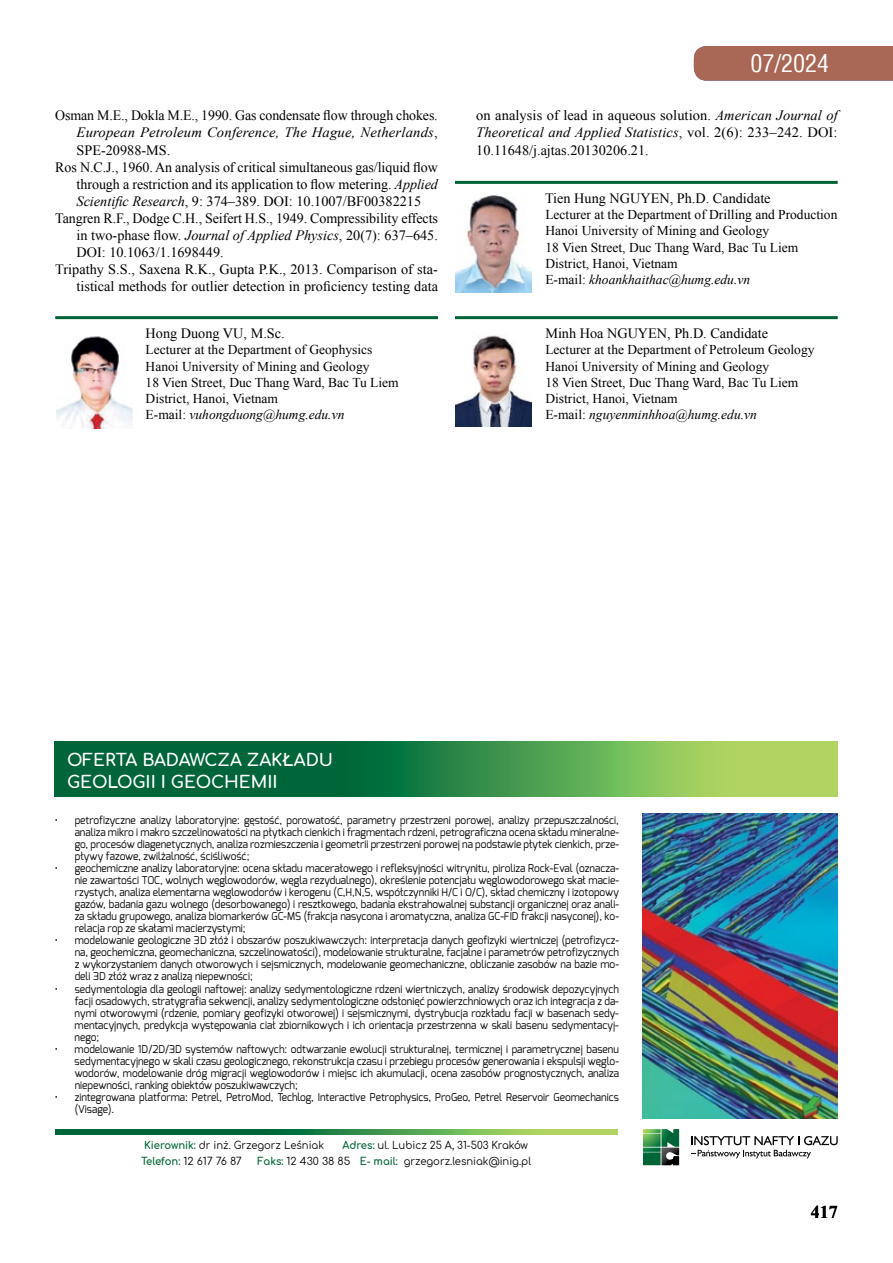
<style>
.page{position:relative;width:893px;height:1263px;background:#fff}
.page>*{position:absolute;margin:0;border:0;box-sizing:border-box;transform-origin:0 0}
.t1{font:24px "Switzerland Condensed";color:#fff}
.t2{font:700 18px "Times New Roman";color:#000}
.t3{font:700 16.95px/22.2px "Comfortaa";color:#fff}
.t4{font:14.25px/17px "Times New Roman";color:#000;text-align:justify}
.t5{font:italic 14.25px "Times New Roman";letter-spacing:.01em;color:#000}
.t6{font:13.5px/16.2px "Times New Roman";color:#000}
.t7{font:10.65px/12px "Exo";color:#000;text-align:justify;scale:.95 1}
.t8{font:10.5px "Comfortaa";color:#000;scale:.95 1}
.t9{font:10.5px "Comfortaa";color:#000}
.s1{font-style:normal}
.s2{font-style:italic}
.s3{font-weight:700;color:#006436}
</style>
<div class="page">
<div style="left:694px;top:46px;width:199px;height:35px;background:#a96756"></div>
<hr style="left:55px;top:316px;width:383px;height:3px;background:#006438">
<img style="left:56px;top:336px;width:76px;height:92px">
<hr style="left:455px;top:316px;width:383px;height:3px;background:#006438">
<img style="left:456px;top:335px;width:75px;height:91px">
<hr style="left:455px;top:181px;width:383px;height:3px;background:#006438">
<img style="left:456px;top:195px;width:75px;height:97px">
<svg style="left:55px;top:742px;width:783px;height:54px;background:#3f9149"></svg>
<svg style="left:56px;top:1129px;width:561px;height:5px;background:#3f9149"></svg>
<svg style="left:643px;top:1129px;width:36px;height:36px"></svg>
<svg style="left:691px;top:1136px;width:147px;height:22px"></svg>
<img style="left:643px;top:814px;width:195px;height:304px">
<h3 class="t4" style="left:55px;top:107px;width:384px">Osman M.E., Dokla M.E., 1990. Gas condensate flow through chokes.</h3>
<h3 class="t5" style="left:77px;top:123px;width:363px">European Petroleum Conference, The Hague, Netherlands<span class="s1">,</span></h3>
<h3 class="t4" style="left:77px;top:141px;width:95px">SPE-20988-MS.</h3>
<h3 class="t4" style="left:55px;top:158px;width:384px">Ros N.C.J., 1960. An analysis of critical simultaneous gas/liquid flow</h3>
<h3 class="t4" style="left:77px;top:175px;width:363px">through a restriction and its application to flow metering. <span class="s2">Applied</span></h3>
<h3 class="t4" style="left:77px;top:192px;width:346px"><span class="s2">Scientific Research</span>, 9: 374–389. DOI: 10.1007/BF00382215</h3>
<h3 class="t4" style="left:55px;top:209px;width:384px">Tangren R.F., Dodge C.H., Seifert H.S., 1949. Compressibility effects</h3>
<h3 class="t4" style="left:77px;top:226px;width:363px">in two-phase flow. <span class="s2">Journal of Applied Physics</span>, 20(7): 637–645.</h3>
<h3 class="t4" style="left:77px;top:243px;width:149px">DOI: 10.1063/1.1698449.</h3>
<h3 class="t4" style="left:55px;top:260px;width:384px">Tripathy S.S., Saxena R.K., Gupta P.K., 2013. Comparison of sta-</h3>
<h3 class="t4" style="left:77px;top:277px;width:363px">tistical methods for outlier detection in proficiency testing data</h3>
<h3 class="t4" style="left:146px;top:325px;width:141px">Hong Duong VU, M.Sc.</h3>
<p class="t6" style="left:146px;top:342px;width:255px">Lecturer at the Department of Geophysics Hanoi University of Mining and Geology<br>18 Vien Street, Duc Thang Ward, Bac Tu Liem District, Hanoi, Vietnam<br>E-mail: <span class="s2">vuhongduong@humg.edu.vn</span></p>
<h1 class="t1" style="left:750px;top:48px;width:80px">07/2024</h1>
<h3 class="t4" style="left:476px;top:107px;width:363px">on analysis of lead in aqueous solution. <span class="s2">American Journal of Theoretical and Applied Statistics</span>, vol. 2(6): 233–242. DOI:<br>10.11648/j.ajtas.20130206.21.</h3>
<h3 class="t4" style="left:545px;top:190px;width:227px">Tien Hung NGUYEN, Ph.D. Candidate</h3>
<p class="t6" style="left:545px;top:206px;width:294px">Lecturer at the Department of Drilling and Production Hanoi University of Mining and Geology<br>18 Vien Street, Duc Thang Ward, Bac Tu Liem District, Hanoi, Vietnam<br>E-mail: <span class="s2">khoankhaithac@humg.edu.vn</span></p>
<h3 class="t4" style="left:545px;top:325px;width:224px">Minh Hoa NGUYEN, Ph.D. Candidate</h3>
<p class="t6" style="left:545px;top:342px;width:271px">Lecturer at the Department of Petroleum Geology Hanoi University of Mining and Geology<br>18 Vien Street, Duc Thang Ward, Bac Tu Liem District, Hanoi, Vietnam<br>E-mail: <span class="s2">nguyenminhhoa@humg.edu.vn</span></p>
<h3 class="t3" style="left:67px;top:746px;width:268px">OFERTA BADAWCZA ZAKŁADU<br>GEOLOGII I GEOCHEMII</h3>
<p class="t7" style="left:75px;top:814px;width:574px;text-indent:-20px">• petrofizyczne analizy laboratoryjne: gęstość, porowatość, parametry przestrzeni porowej, analizy przepuszczalności, analiza mikro i makro szczelinowatości na płytkach cienkich i fragmentach rdzeni, petrograficzna ocena składu mineralne&shy;go, procesów diagenetycznych, analiza rozmieszczenia i geometrii przestrzeni porowej na podstawie płytek cienkich, prze&shy;pływy fazowe, zwilżalność, ściśliwość;</p>
<p class="t7" style="left:75px;top:862px;width:574px;text-indent:-20px">• geochemiczne analizy laboratoryjne: ocena składu macerałowego i refleksyjności witrynitu, piroliza Rock-Eval (oznacza&shy;nie zawartości TOC, wolnych węglowodorów, węgla rezydualnego), określenie potencjału węglowodorowego skał macie&shy;rzystych, analiza elementarna węglowodorów i kerogenu (C,H,N,S, współczynniki H/C i O/C), skład chemiczny i izotopowy gazów, badania gazu wolnego (desorbowanego) i resztkowego, badania ekstrahowalnej substancji organicznej oraz anali&shy;za składu grupowego, analiza biomarkerów GC-MS (frakcja nasycona i aromatyczna, analiza GC-FID frakcji nasyconej), ko&shy;relacja rop ze skałami macierzystymi;</p>
<p class="t7" style="left:75px;top:934px;width:574px;text-indent:-20px">• modelowanie geologiczne 3D złóż i obszarów poszukiwawczych: interpretacja danych geofizyki wiertniczej (petrofizycz&shy;na, geochemiczna, geomechaniczna, szczelinowatości), modelowanie strukturalne, facjalne i parametrów petrofizycznych z wykorzystaniem danych otworowych i sejsmicznych, modelowanie geomechaniczne, obliczanie zasobów na bazie mo&shy;deli 3D złóż wraz z analizą niepewności;</p>
<p class="t7" style="left:75px;top:983px;width:574px;text-indent:-20px">• sedymentologia dla geologii naftowej: analizy sedymentologiczne rdzeni wiertniczych, analizy środowisk depozycyjnych facji osadowych, stratygrafia sekwencji, analizy sedymentologiczne odsłonięć powierzchniowych oraz ich integracja z da&shy;nymi otworowymi (rdzenie, pomiary geofizyki otworowej) i sejsmicznymi, dystrybucja rozkładu facji w basenach sedy&shy;mentacyjnych, predykcja występowania ciał zbiornikowych i ich orientacja przestrzenna w skali basenu sedymentacyj&shy;nego;</p>
<p class="t7" style="left:75px;top:1043px;width:574px;text-indent:-20px">• modelowanie 1D/2D/3D systemów naftowych: odtwarzanie ewolucji strukturalnej, termicznej i parametrycznej basenu sedymentacyjnego w skali czasu geologicznego, rekonstrukcja czasu i przebiegu procesów generowania i ekspulsji węglo&shy;wodorów, modelowanie dróg migracji węglowodorów i miejsc ich akumulacji, ocena zasobów prognostycznych, analiza niepewności, ranking obiektów poszukiwawczych;</p>
<p class="t7" style="left:75px;top:1091px;width:574px;text-indent:-20px">• zintegrowana platforma: Petrel, PetroMod, Techlog, Interactive Petrophysics, ProGeo, Petrel Reservoir Geomechanics (Visage).</p>
<p class="t8" style="left:144px;top:1136px;width:191px"><span class="s3">Kierownik:</span> dr inż. Grzegorz Leśniak</p>
<p class="t8" style="left:343px;top:1136px;width:197px"><span class="s3">Adres:</span> ul. Lubicz 25 A, 31-503 Kraków</p>
<p class="t9" style="left:141px;top:1151px;width:102px"><span class="s3">Telefon:</span> 12 617 76 87</p>
<p class="t9" style="left:257px;top:1151px;width:275px"><span class="s3">Faks:</span> 12 430 38 85 <span class="s3">E- mail:</span> grzegorz.lesniak@inig.pl</p>
<h2 class="t2" style="left:811px;top:1199px;width:28px">417</h2>
</div>
